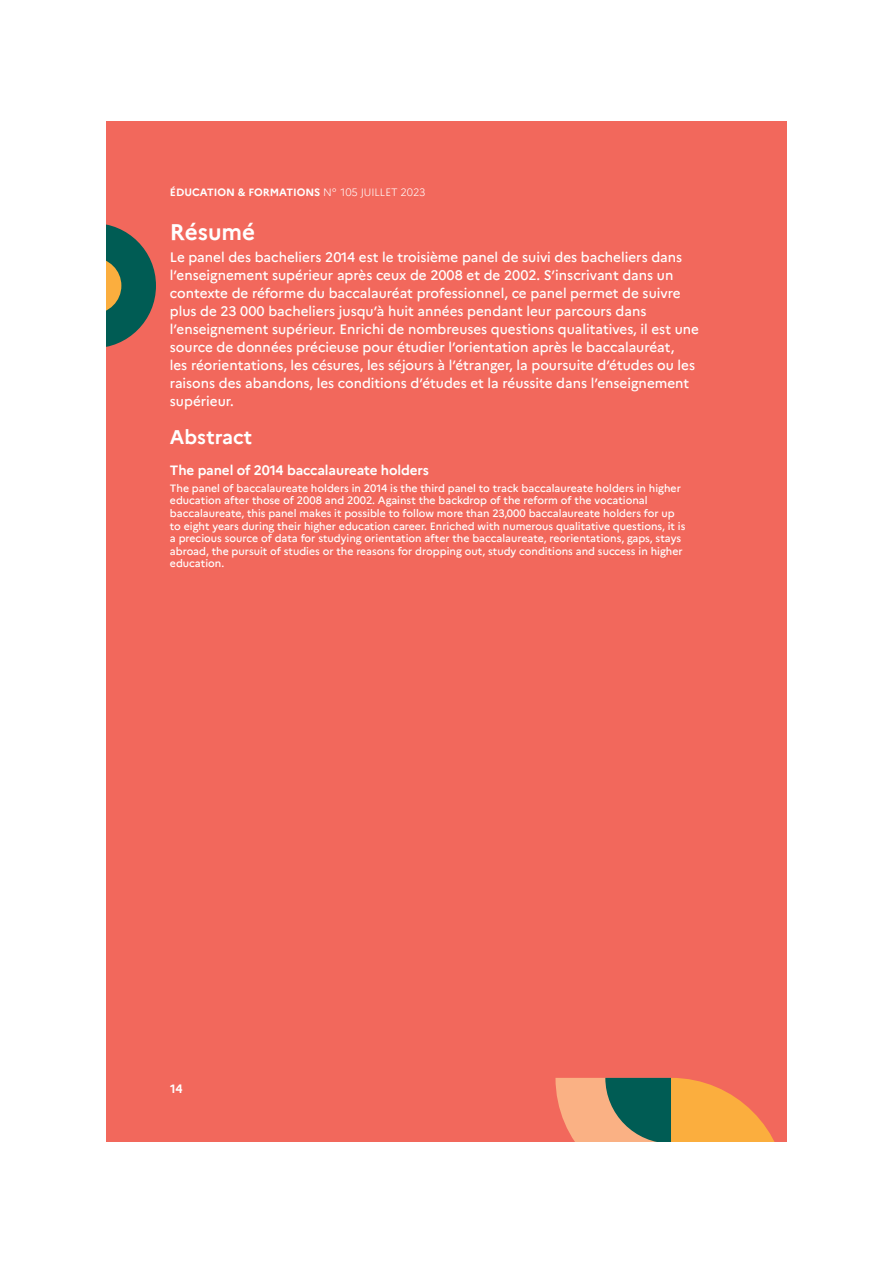
<style>
.page{position:relative;width:893px;height:1263px;background:#fff}
.page>*{position:absolute;margin:0;border:0;box-sizing:border-box;transform-origin:0 0}
.t1{font:700 22.5px "Marianne";color:#fff}
.t2{font:700 19.5px "Marianne";color:#fff}
.t3{font:500 13.5px/18px "Marianne";color:#fff}
.t4{font:700 13.5px "Marianne";letter-spacing:-.01em;color:#fff}
.t5{font:700 12px "Marianne";color:#fff}
.t6{font:500 10.5px/12.6px "Marianne";color:#fff}
.t7{font:700 10.5px "Marianne";color:#fff}
.s1{font-weight:300}
</style>
<div class="page">
<div style="left:106px;top:121px;width:680px;height:1021px;background:#f2685c"></div>
<svg style="left:106px;top:224px;width:50px;height:123px"></svg>
<svg style="left:555px;top:1078px;width:220px;height:64px"></svg>
<p class="t7" style="left:170px;top:184px;width:257px">ÉDUCATION &amp; FORMATIONS <span class="s1">N° 105 JUILLET 2023</span></p>
<h1 class="t1" style="left:170px;top:215px;width:87px">Résumé</h1>
<p class="t3" style="left:170px;top:247px;width:531px">Le panel des bacheliers 2014 est le troisième panel de suivi des bacheliers dans l’enseignement supérieur après ceux de 2008 et de 2002. S’inscrivant dans un contexte de réforme du baccalauréat professionnel, ce panel permet de suivre plus de 23 000 bacheliers jusqu’à huit années pendant leur parcours dans l’enseignement supérieur. Enrichi de nombreuses questions qualitatives, il est une source de données précieuse pour étudier l’orientation après le baccalauréat,<br>les réorientations, les césures, les séjours à l’étranger, la poursuite d’études ou les raisons des abandons, les conditions d’études et la réussite dans l’enseignement supérieur.</p>
<h2 class="t2" style="left:170px;top:422px;width:84px">Abstract</h2>
<p class="t4" style="left:170px;top:460px;width:261px">The panel of 2014 baccalaureate holders</p>
<p class="t6" style="left:170px;top:481px;width:517px">The panel of baccalaureate holders in 2014 is the third panel to track baccalaureate holders in higher education after those of 2008 and 2002. Against the backdrop of the reform of the vocational baccalaureate, this panel makes it possible to follow more than 23,000 baccalaureate holders for up to eight years during their higher education career. Enriched with numerous qualitative questions, it is a precious source of data for studying orientation after the baccalaureate, reorientations, gaps, stays abroad, the pursuit of studies or the reasons for dropping out, study conditions and success in higher education.</p>
<p class="t5" style="left:170px;top:1079px;width:14px">14</p>
</div>
